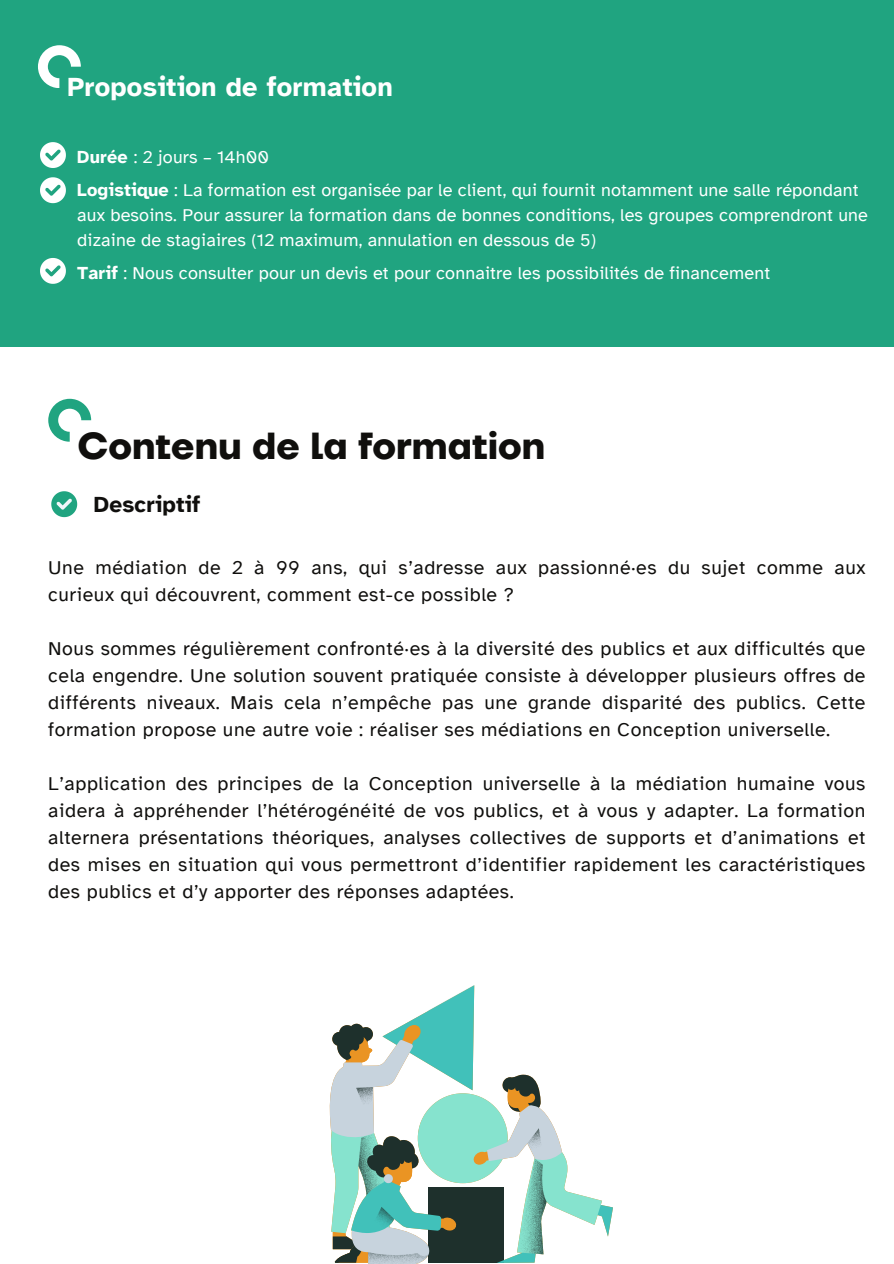
<style>
.page{position:relative;width:894px;height:1264px;background:#fff}
.page>*{position:absolute;margin:0;border:0;box-sizing:border-box;transform-origin:0 0}
.t1{font:700 37.5px "TT Firs Neue";color:#100f0d}
.t2{font:700 27px "Atkinson Hyperlegible";letter-spacing:.01em;color:#fff}
.t3{font:700 22.5px "Atkinson Hyperlegible";letter-spacing:.01em;color:#100f0d}
.t4{font:19.5px/27px "Atkinson Hyperlegible";letter-spacing:.03em;color:#100f0d;text-align:justify}
.t5{font:18px/25px "Atkinson Hyperlegible";letter-spacing:.01em;color:#fff}
.s1{font-weight:700}
</style>
<div class="page">
<svg style="left:48px;top:399px;width:43px;height:42px"></svg>
<svg style="left:51px;top:491px;width:26px;height:26px"></svg>
<div style="left:0;top:0;width:893px;height:346px;background:#20a480"></div>
<svg style="left:40px;top:258px;width:26px;height:26px"></svg>
<svg style="left:38px;top:45px;width:43px;height:43px"></svg>
<svg style="left:40px;top:142px;width:26px;height:26px"></svg>
<svg style="left:40px;top:177px;width:26px;height:26px"></svg>
<svg style="left:329px;top:985px;width:284px;height:278px"></svg>
<p class="t2" style="left:67px;top:71px;width:327px">Proposition de formation</p>
<p class="t5" style="left:77px;top:144px;width:193px"><span class="s1">Durée</span> : 2 jours – 14h00</p>
<p class="t5" style="left:77px;top:177px;width:792px"><span class="s1">Logistique</span> : La formation est organisée par le client, qui fournit notamment une salle répondant aux besoins. Pour assurer la formation dans de bonnes conditions, les groupes comprendront une dizaine de stagiaires (12 maximum, annulation en dessous de 5)</p>
<p class="t5" style="left:77px;top:260px;width:694px"><span class="s1">Tarif</span> : Nous consulter pour un devis et pour connaitre les possibilités de financement</p>
<p class="t1" style="left:77px;top:423px;width:469px">Contenu de la formation</p>
<p class="t3" style="left:94px;top:490px;width:108px">Descriptif</p>
<h2 class="t4" style="left:48px;top:554px;width:818px">Une médiation de 2 à 99 ans, qui s’adresse aux passionné·es du sujet comme aux curieux qui découvrent, comment est-ce possible ?</h2>
<p class="t4" style="left:48px;top:635px;width:818px">Nous sommes régulièrement confronté·es à la diversité des publics et aux difficultés que cela engendre. Une solution souvent pratiquée consiste à développer plusieurs offres de différents niveaux. Mais cela n’empêche pas une grande disparité des publics. Cette formation propose une autre voie : réaliser ses médiations en Conception universelle.</p>
<p class="t4" style="left:48px;top:770px;width:818px">L’application des principes de la Conception universelle à la médiation humaine vous aidera à appréhender l’hétérogénéité de vos publics, et à vous y adapter. La formation alternera présentations théoriques, analyses collectives de supports et d’animations et des mises en situation qui vous permettront d’identifier rapidement les caractéristiques des publics et d’y apporter des réponses adaptées.</p>
</div>
